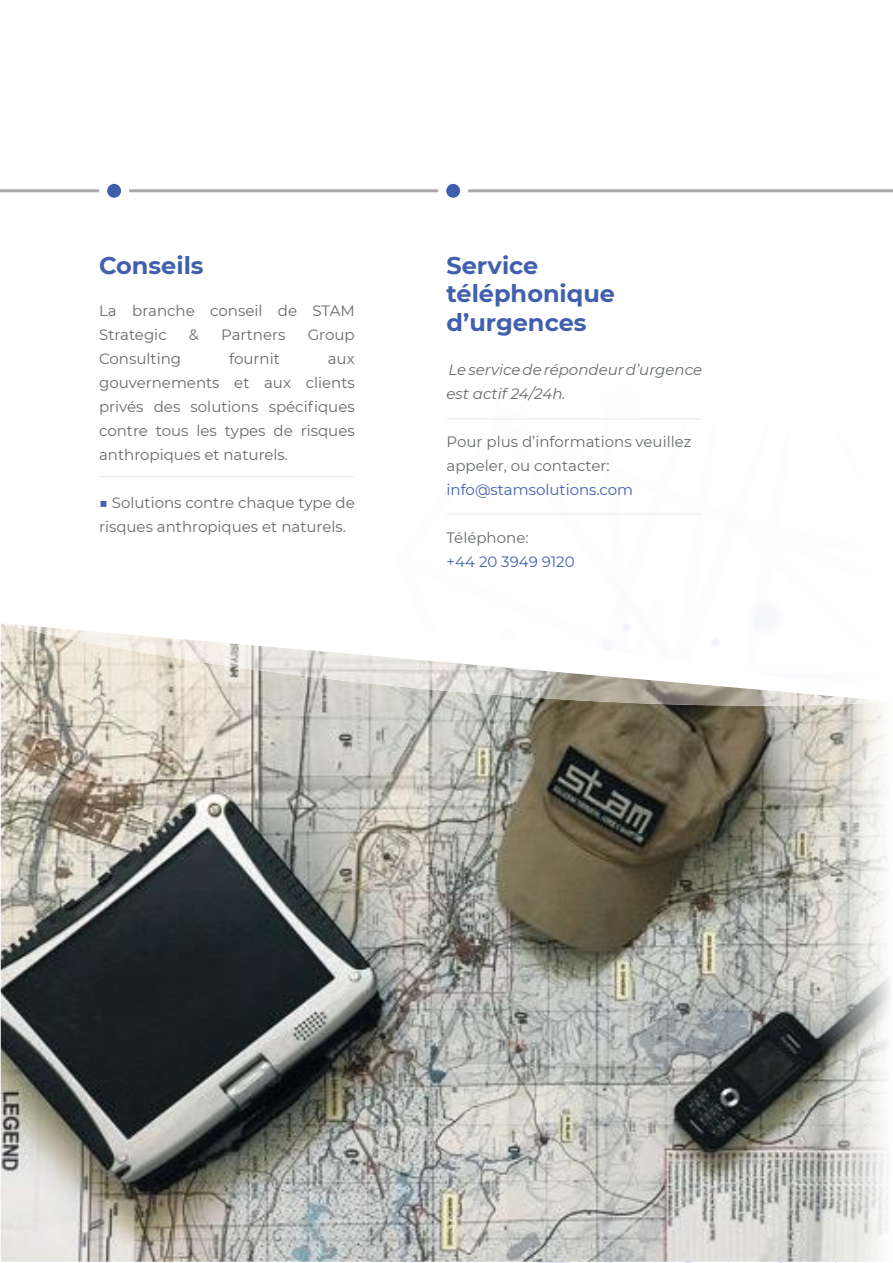
<style>
.page{position:relative;width:893px;height:1263px;background:#fff}
.page>*{position:absolute;margin:0;border:0;box-sizing:border-box;transform-origin:0 0}
.t1{font:700 24px/28.8px "Montserrat";color:#4060ad}
.t2{font:15px/24px "Montserrat";color:#666b6c}
.t3{font:italic 15px/24px "Montserrat";color:#666b6c}
.t4{font:15px "Montserrat";color:#4261ae}
.s1{color:#3e60ae}
</style>
<div class="page">
<img style="left:1px;top:706px;width:820px;height:556px">
<img style="left:1px;top:623px;width:820px;height:83px">
<img style="left:821px;top:192px;width:72px;height:1071px">
<div style="left:107px;top:184px;width:14px;height:14px;background:#3f5fad;border-radius:50%"></div>
<div style="left:446px;top:184px;width:14px;height:14px;background:#3f5fad;border-radius:50%"></div>
<hr style="left:129px;top:189px;width:309px;height:3px;background:#aaaaac">
<hr style="left:468px;top:189px;width:425px;height:3px;background:#aaaaac">
<hr style="left:0;top:189px;width:99px;height:3px;background:#aaaaac">
<hr style="left:99px;top:476px;width:256px;height:1px;background:#f2f0ef">
<hr style="left:446px;top:418px;width:256px;height:1px;background:#f2f0ef">
<hr style="left:446px;top:513px;width:256px;height:2px;background:#f2f0ef">
<h1 class="t1" style="left:99px;top:250px;width:106px">Conseils</h1>
<h1 class="t1" style="left:446px;top:250px;width:170px">Service téléphonique d’urgences</h1>
<p class="t2" style="left:99px;top:298px;width:257px">La branche conseil de STAM<br>Strategic</p>
<p class="t2" style="left:189px;top:322px;width:12px">&amp;</p>
<p class="t2" style="left:221px;top:322px;width:66px">Partners</p>
<p class="t2" style="left:308px;top:322px;width:49px">Group</p>
<p class="t2" style="left:99px;top:346px;width:84px">Consulting</p>
<p class="t2" style="left:229px;top:346px;width:52px">fournit</p>
<p class="t2" style="left:99px;top:346px;width:257px;text-align:justify;text-indent:229px">aux gouvernements et aux clients privés des solutions spécifiques contre tous les types de risques anthropiques et naturels.</p>
<p class="t2" style="left:99px;top:490px;width:257px"><span class="s1">■</span> Solutions contre chaque type de risques anthropiques et naturels.</p>
<p class="t3" style="left:446px;top:357px;width:257px">Le service de répondeur d’urgence est actif 24/24h.</p>
<p class="t2" style="left:446px;top:429px;width:246px">Pour plus d’informations veuillez appeler, ou contacter:</p>
<p class="t4" style="left:446px;top:480px;width:188px">info@stamsolutions.com</p>
<p class="t2" style="left:446px;top:525px;width:84px">Téléphone:</p>
<p class="t4" style="left:446px;top:552px;width:130px">+44 20 3949 9120</p>
</div>
